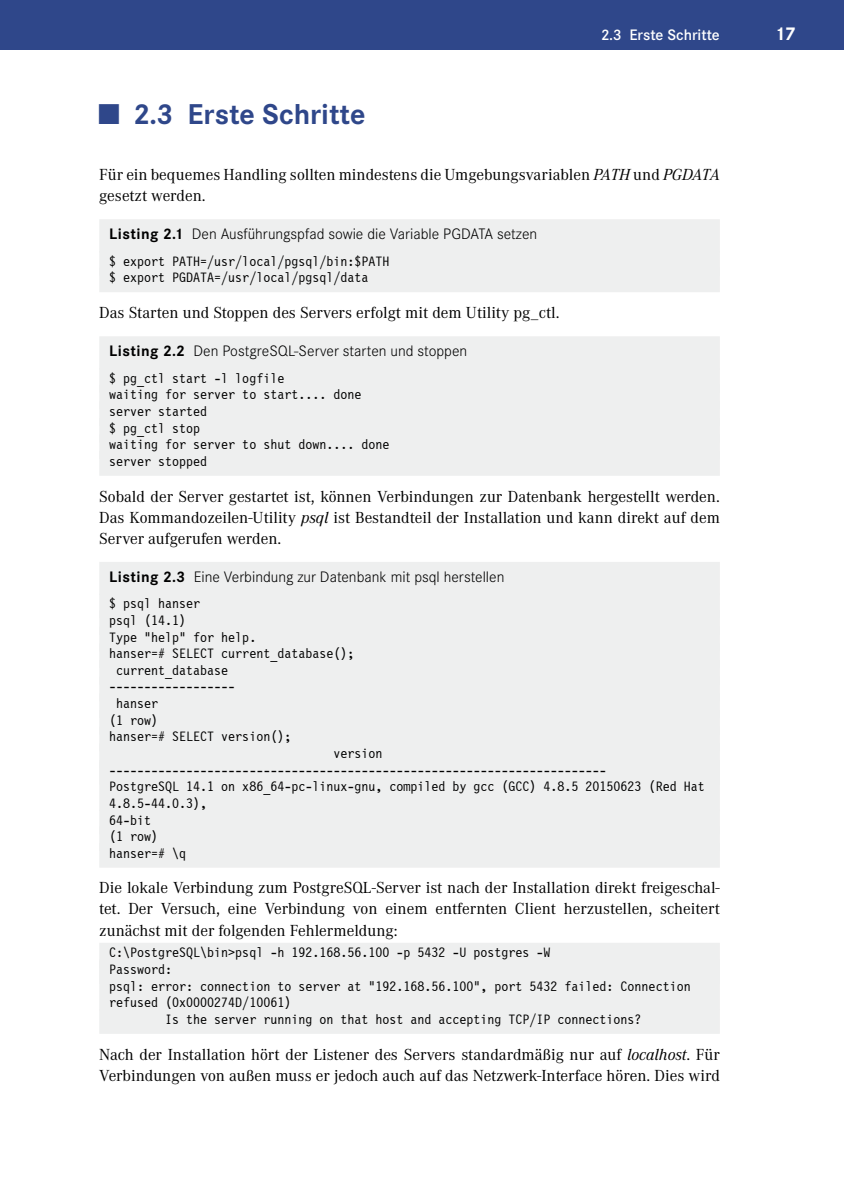
<style>
.page{position:relative;width:844px;height:1191px;background:#fff}
.page>*{position:absolute;margin:0;border:0;box-sizing:border-box;transform-origin:0 0}
.t1{font:700 29.75px "Corporate S Pro";letter-spacing:-.005em;color:#2f478a}
.t2{font:700 19.25px "Corporate S Pro";color:#fff}
.t3{font:16.62px/21px "Corporate A Pro";color:#000}
.t4{font:300 15.75px "Corporate S Pro";color:#000}
.t5{font:600 15.75px "Corporate S Pro";color:#fff}
.t6{font:14px/16.6px "Letter Gothic 12 Pitch BT";color:#000}
.s1{font-style:italic}
.s2{font-weight:700}
</style>
<div class="page">
<div style="left:0;top:0;width:843px;height:50px;background:#2f478a"></div>
<div style="left:99px;top:219px;width:620px;height:33px;background:#eeefef"></div>
<div style="left:99px;top:251px;width:620px;height:24px;background:#eeefef"></div>
<div style="left:99px;top:268px;width:620px;height:24px;background:#eeefef"></div>
<div style="left:99px;top:336px;width:620px;height:33px;background:#eeefef"></div>
<div style="left:99px;top:368px;width:620px;height:24px;background:#eeefef"></div>
<div style="left:99px;top:385px;width:620px;height:24px;background:#eeefef"></div>
<div style="left:99px;top:401px;width:620px;height:25px;background:#eeefef"></div>
<div style="left:99px;top:418px;width:620px;height:24px;background:#eeefef"></div>
<div style="left:99px;top:434px;width:620px;height:25px;background:#eeefef"></div>
<div style="left:99px;top:451px;width:620px;height:25px;background:#eeefef"></div>
<div style="left:99px;top:562px;width:620px;height:33px;background:#eeefef"></div>
<div style="left:99px;top:593px;width:620px;height:25px;background:#eeefef"></div>
<div style="left:99px;top:610px;width:620px;height:25px;background:#eeefef"></div>
<div style="left:99px;top:627px;width:620px;height:24px;background:#eeefef"></div>
<div style="left:99px;top:643px;width:620px;height:25px;background:#eeefef"></div>
<div style="left:99px;top:660px;width:620px;height:24px;background:#eeefef"></div>
<div style="left:99px;top:677px;width:620px;height:24px;background:#eeefef"></div>
<div style="left:99px;top:693px;width:620px;height:25px;background:#eeefef"></div>
<div style="left:99px;top:710px;width:620px;height:24px;background:#eeefef"></div>
<div style="left:99px;top:726px;width:620px;height:25px;background:#eeefef"></div>
<div style="left:99px;top:743px;width:620px;height:25px;background:#eeefef"></div>
<div style="left:99px;top:762px;width:620px;height:49px;background:#eeefef"></div>
<div style="left:99px;top:810px;width:620px;height:24px;background:#eeefef"></div>
<div style="left:99px;top:826px;width:620px;height:25px;background:#eeefef"></div>
<div style="left:99px;top:843px;width:620px;height:24px;background:#eeefef"></div>
<div style="left:99px;top:942px;width:620px;height:25px;background:#eeefef"></div>
<div style="left:99px;top:961px;width:620px;height:49px;background:#eeefef"></div>
<div style="left:99px;top:1009px;width:620px;height:24px;background:#eeefef"></div>
<h1 class="t1" style="left:99px;top:91px;width:267px">■ 2.3 Erste Schritte</h1>
<p class="t5" style="left:601px;top:23px;width:120px">2.3 Erste Schritte</p>
<h2 class="t2" style="left:777px;top:18px;width:19px">17</h2>
<p class="t3" style="left:99px;top:163px;width:622px">Für ein bequemes Handling sollten mindestens die Umgebungsvariablen <span class="s1">PATH</span> und <span class="s1">PGDATA </span>gesetzt werden.</p>
<p class="t4" style="left:109px;top:223px;width:429px"><span class="s2">Listing 2.1</span> Den Ausführungspfad sowie die Variable PGDATA setzen</p>
<p class="t6" style="left:109px;top:253px;width:281px">$ export PATH=/usr/local/pgsql/bin:$PATH $ export PGDATA=/usr/local/pgsql/data</p>
<p class="t3" style="left:99px;top:301px;width:461px">Das Starten und Stoppen des Servers erfolgt mit dem Utility pg_ctl.</p>
<p class="t4" style="left:109px;top:340px;width:359px"><span class="s2">Listing 2.2</span> Den PostgreSQL-Server starten und stoppen</p>
<p class="t6" style="left:109px;top:370px;width:281px">$ pg_ctl start -l logfile<br>waiting for server to start.... done server started<br>$ pg_ctl stop<br>waiting for server to shut down.... done server stopped</p>
<p class="t3" style="left:99px;top:485px;width:622px;text-align:justify">Sobald der Server gestartet ist, können Verbindungen zur Datenbank hergestellt werden.<br>Das Kommandozeilen-Utility <span class="s1">psql</span> ist Bestandteil der Installation und kann direkt auf dem Server aufgerufen werden.</p>
<p class="t4" style="left:109px;top:565px;width:396px"><span class="s2">Listing 2.3</span> Eine Verbindung zur Datenbank mit psql herstellen</p>
<p class="t6" style="left:109px;top:595px;width:92px">$ psql hanser</p>
<p class="t6" style="left:109px;top:612px;width:78px">psql (14.1)</p>
<p class="t6" style="left:109px;top:629px;width:148px">Type “help” for help.</p>
<p class="t6" style="left:109px;top:645px;width:246px">hanser=# SELECT current_database();</p>
<p class="t6" style="left:116px;top:662px;width:113px">current_database</p>
<p class="t6" style="left:109px;top:679px;width:127px">------------------</p>
<p class="t6" style="left:116px;top:695px;width:43px">hanser</p>
<p class="t6" style="left:109px;top:712px;width:50px">(1 row)</p>
<p class="t6" style="left:109px;top:728px;width:183px">hanser=# SELECT version();</p>
<p class="t6" style="left:333px;top:745px;width:50px">version</p>
<p class="t6" style="left:109px;top:762px;width:499px">-----------------------------------------------------------------------</p>
<p class="t6" style="left:109px;top:778px;width:597px">PostgreSQL 14.1 on x86_64-pc-linux-gnu, compiled by gcc (GCC) 4.8.5 20150623 (Red Hat</p>
<p class="t6" style="left:109px;top:795px;width:99px">4.8.5-44.0.3),</p>
<p class="t6" style="left:109px;top:812px;width:43px">64-bit</p>
<p class="t6" style="left:109px;top:828px;width:50px">(1 row)</p>
<p class="t6" style="left:109px;top:845px;width:78px">hanser=# \q</p>
<p class="t3" style="left:99px;top:876px;width:622px;text-align:justify">Die lokale Verbindung zum PostgreSQL-Server ist nach der Installation direkt freigeschal&shy;tet. Der Versuch, eine Verbindung von einem entfernten Client herzustellen, scheitert zunächst mit der folgenden Fehlermeldung:</p>
<p class="t6" style="left:109px;top:944px;width:443px">C:\PostgreSQL\bin&gt;psql -h 192.168.56.100 -p 5432 -U postgres -W</p>
<p class="t6" style="left:109px;top:961px;width:64px">Password:</p>
<p class="t6" style="left:109px;top:978px;width:583px">psql: error: connection to server at “192.168.56.100”, port 5432 failed: Connection</p>
<p class="t6" style="left:109px;top:994px;width:183px">refused (0x0000274D/10061)</p>
<p class="t6" style="left:165px;top:1011px;width:478px">Is the server running on that host and accepting TCP/IP connections?</p>
<p class="t3" style="left:99px;top:1043px;width:622px">Nach der Installation hört der Listener des Servers standardmäßig nur auf <span class="s1">localhost</span>. Für<br>Verbindungen von außen muss er jedoch auch auf das Netzwerk-Interface hören. Dies wird</p>
</div>
